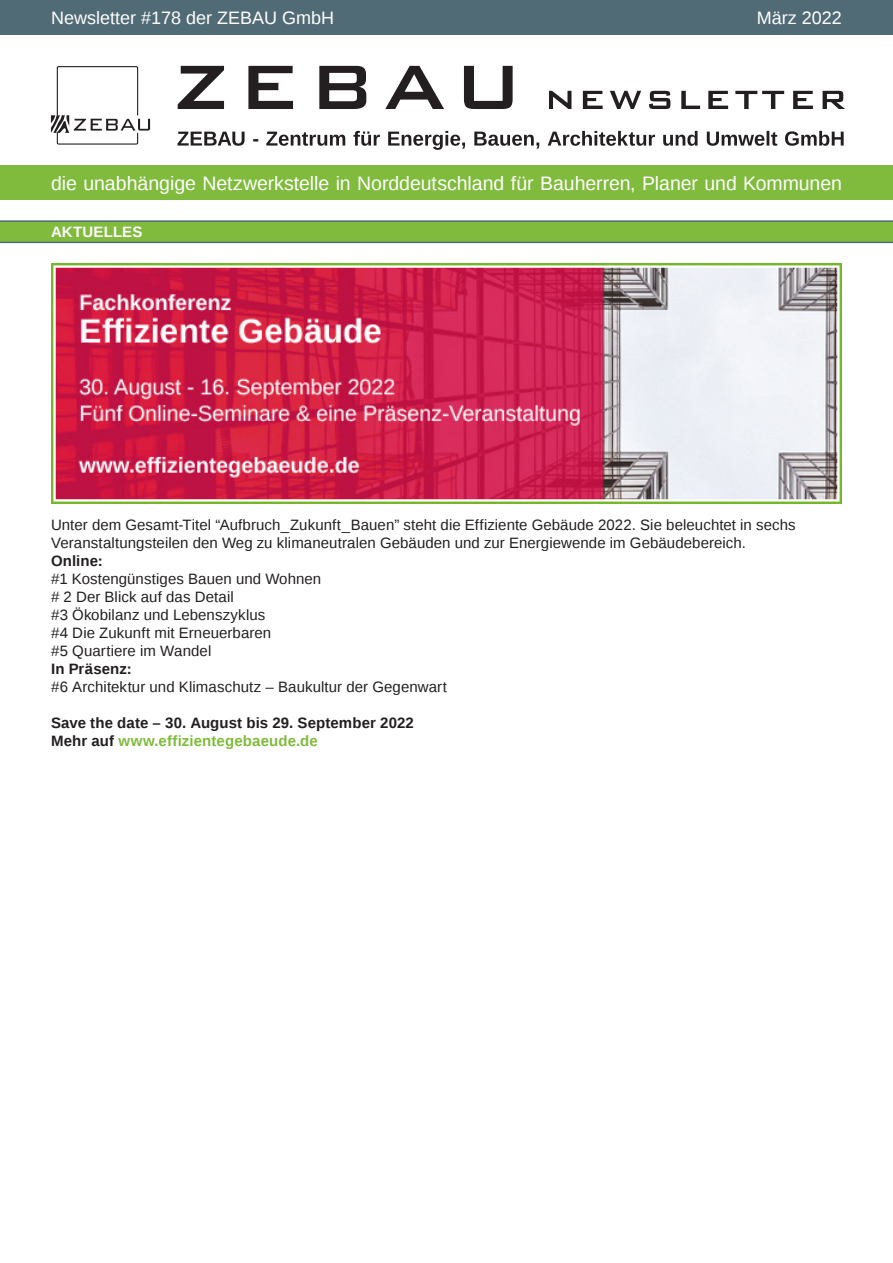
<style>
.page{position:relative;width:893px;height:1263px;background:#fff}
.page>*{position:absolute;margin:0;border:0;box-sizing:border-box;transform-origin:0 0}
.t1{font:19.5px "Liberation Sans";letter-spacing:-.005em;color:#fff}
.t2{font:18px "Liberation Sans";color:#fff}
.Überschrift{font:15px/18px "Liberation Sans";letter-spacing:.005em;color:#231f20}
.Überschrift-2{font:700 15px "Liberation Sans";letter-spacing:.005em;color:#231f20}
.Überschrift-3{font:700 15px "Liberation Sans";letter-spacing:.005em;color:#80bb3d}
.t3{font:700 15px "Liberation Sans";letter-spacing:.01em;color:#fff}
.s1{color:#231f20}
</style>
<div class="page">
<div style="left:0;top:0;width:893px;height:34px;background:#506a76"></div>
<div style="left:0;top:166px;width:893px;height:34px;background:#80bb3d"></div>
<svg style="left:178px;top:66px;width:667px;height:43px"></svg>
<svg style="left:177px;top:131px;width:667px;height:19px"></svg>
<svg style="left:51px;top:66px;width:99px;height:79px"></svg>
<div style="left:0;top:221px;width:893px;height:21px;background:#80bb3d"></div>
<hr style="left:0;top:242px;width:893px;height:1px;background:#506a76">
<hr style="left:0;top:220px;width:893px;height:2px;background:#506a76">
<img style="left:51px;top:264px;width:791px;height:239px">
<p class="t2" style="left:51px;top:7px;width:285px">Newsletter #178 der ZEBAU GmbH</p>
<p class="t2" style="left:757px;top:7px;width:87px">März 2022</p>
<h1 class="t1" style="left:51px;top:172px;width:792px">die unabhängige Netzwerkstelle in Norddeutschland für Bauherren, Planer und Kommunen</h1>
<p class="t3" style="left:51px;top:222px;width:93px">AKTUELLES</p>
<p class="Überschrift" style="left:51px;top:516px;width:746px">Unter dem Gesamt-Titel “Aufbruch_Zukunft_Bauen” steht die Effiziente Gebäude 2022. Sie beleuchtet in sechs<br>Veranstaltungsteilen den Weg zu klimaneutralen Gebäuden und zur Energiewende im Gebäudebereich.</p>
<p class="Überschrift-2" style="left:51px;top:550px;width:53px">Online:</p>
<p class="Überschrift" style="left:51px;top:570px;width:272px">#1 Kostengünstiges Bauen und Wohnen</p>
<p class="Überschrift" style="left:51px;top:588px;width:184px"># 2 Der Blick auf das Detail</p>
<p class="Überschrift" style="left:51px;top:606px;width:216px">#3 Ökobilanz und Lebenszyklus</p>
<p class="Überschrift" style="left:51px;top:624px;width:222px">#4 Die Zukunft mit Erneuerbaren</p>
<p class="Überschrift" style="left:51px;top:642px;width:162px">#5 Quartiere im Wandel</p>
<p class="Überschrift-2" style="left:51px;top:658px;width:82px">In Präsenz:</p>
<p class="Überschrift" style="left:51px;top:678px;width:397px">#6 Architektur und Klimaschutz – Baukultur der Gegenwart</p>
<p class="Überschrift-2" style="left:51px;top:712px;width:364px">Save the date – 30. August bis 29. September 2022</p>
<p class="Überschrift-3" style="left:51px;top:730px;width:268px"><span class="s1">Mehr auf</span> www.effizientegebaeude.de</p>
</div>
